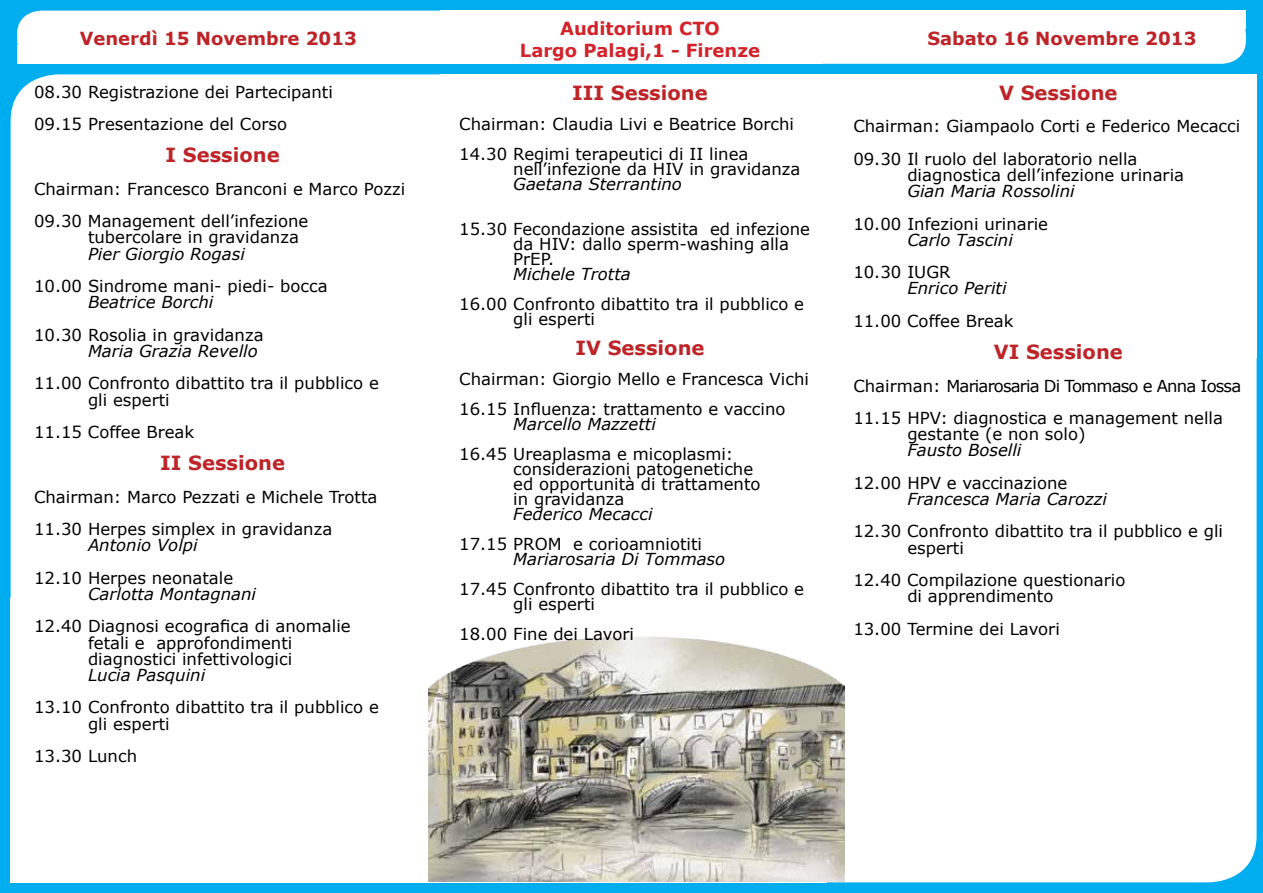
<style>
.page{position:relative;width:1263px;height:893px;background:#00aeef}
.page>*{position:absolute;margin:0;border:0;box-sizing:border-box;transform-origin:0 0}
.t1{font:700 19.5px "Verdana";color:#bd2428}
.t2{font:700 18px "Verdana";color:#bd2428}
.t3{font:700 18px/21.6px "Verdana";color:#d2232a;text-align:center}
.t4{font:16.5px/15px "Verdana";color:#000}
.t5{font:italic 16.5px "Verdana";color:#000}
</style>
<div class="page">
<div style="left:11px;top:74px;width:1245px;height:808px;background:#fff;border-radius:47px"></div>
<div style="left:11px;top:598px;width:816px;height:284px;background:#fff"></div>
<div style="left:440px;top:74px;width:816px;height:284px;background:#fff"></div>
<img style="left:428px;top:636px;width:416px;height:245px">
<div style="left:17px;top:11px;width:1229px;height:53px;background:#fff;border-radius:24px"></div>
<div style="left:17px;top:45px;width:805px;height:19px;background:#fff"></div>
<div style="left:440px;top:11px;width:806px;height:18px;background:#fff"></div>
<p class="t3" style="left:520px;top:17px;width:242px">Auditorium CTO<br>Largo Palagi,1 - Firenze</p>
<p class="t2" style="left:80px;top:25px;width:279px">Venerdì 15 Novembre 2013</p>
<p class="t2" style="left:927px;top:25px;width:271px">Sabato 16 Novembre 2013</p>
<p class="t4" style="left:34px;top:75px;width:300px;line-height:32.4px">08.30 Registrazione dei Partecipanti<br>09.15 Presentazione del Corso</p>
<p class="t1" style="left:166px;top:142px;width:116px">I Sessione</p>
<p class="t4" style="left:34px;top:172px;width:373px;line-height:32.4px">Chairman: Francesco Branconi e Marco Pozzi<br>09.30 Management dell’infezione</p>
<p class="t4" style="left:88px;top:230px;width:212px">tubercolare in gravidanza</p>
<p class="t5" style="left:88px;top:242px;width:158px">Pier Giorgio Rogasi</p>
<p class="t4" style="left:34px;top:278px;width:295px">10.00 Sindrome mani- piedi- bocca</p>
<p class="t5" style="left:88px;top:291px;width:127px">Beatrice Borchi</p>
<p class="t4" style="left:34px;top:327px;width:231px">10.30 Rosolia in gravidanza</p>
<p class="t5" style="left:88px;top:340px;width:171px">Maria Grazia Revello</p>
<p class="t4" style="left:88px;top:375px;width:292px;line-height:16.2px;text-indent:-54px">11.00 Confronto dibattito tra il pubblico e gli esperti</p>
<p class="t4" style="left:34px;top:424px;width:162px">11.15 Coffee Break</p>
<p class="t1" style="left:160px;top:449px;width:126px">II Sessione</p>
<p class="t4" style="left:34px;top:480px;width:345px;line-height:32.4px">Chairman: Marco Pezzati e Michele Trotta<br>11.30 Herpes simplex in gravidanza</p>
<p class="t5" style="left:88px;top:534px;width:111px">Antonio Volpi</p>
<p class="t4" style="left:34px;top:570px;width:201px">12.10 Herpes neonatale</p>
<p class="t5" style="left:88px;top:583px;width:170px">Carlotta Montagnani</p>
<p class="t4" style="left:34px;top:618px;width:318px;line-height:16.2px;text-align:center">12.40 Diagnosi ecografica di anomalie fetali e approfondimenti<br>diagnostici infettivologici</p>
<p class="t5" style="left:88px;top:664px;width:119px">Lucia Pasquini</p>
<p class="t4" style="left:88px;top:699px;width:292px;line-height:16.2px;text-indent:-54px">13.10 Confronto dibattito tra il pubblico e gli esperti</p>
<p class="t4" style="left:34px;top:748px;width:105px">13.30 Lunch</p>
<p class="t1" style="left:572px;top:79px;width:137px">III Sessione</p>
<p class="t4" style="left:459px;top:109px;width:336px;line-height:30px">Chairman: Claudia Livi e Beatrice Borchi<br>14.30 Regimi terapeutici di II linea</p>
<p class="t4" style="left:513px;top:161px;width:289px">nell’infezione da HIV in gravidanza</p>
<p class="t5" style="left:513px;top:173px;width:170px">Gaetana Sterrantino</p>
<p class="t4" style="left:513px;top:221px;width:298px;text-indent:-54px">15.30 Fecondazione assistita ed infezione da HIV: dallo sperm-washing alla<br>PrEP.</p>
<p class="t5" style="left:513px;top:263px;width:119px">Michele Trotta</p>
<p class="t4" style="left:513px;top:296px;width:292px;text-indent:-54px">16.00 Confronto dibattito tra il pubblico e gli esperti</p>
<p class="t1" style="left:575px;top:334px;width:131px">IV Sessione</p>
<p class="t4" style="left:459px;top:364px;width:351px;line-height:30px">Chairman: Giorgio Mello e Francesca Vichi<br>16.15 Influenza: trattamento e vaccino</p>
<p class="t5" style="left:513px;top:413px;width:144px">Marcello Mazzetti</p>
<p class="t4" style="left:513px;top:446px;width:249px;text-indent:-54px">16.45 Ureaplasma e micoplasmi: considerazioni patogenetiche ed opportunità di trattamento in gravidanza</p>
<p class="t5" style="left:513px;top:503px;width:141px">Federico Mecacci</p>
<p class="t4" style="left:459px;top:536px;width:244px">17.15 PROM e corioamniotiti</p>
<p class="t5" style="left:513px;top:548px;width:213px">Mariarosaria Di Tommaso</p>
<p class="t4" style="left:513px;top:581px;width:292px;text-indent:-54px">17.45 Confronto dibattito tra il pubblico e gli esperti</p>
<p class="t4" style="left:459px;top:626px;width:176px">18.00 Fine dei Lavori</p>
<p class="t1" style="left:999px;top:79px;width:120px">V Sessione</p>
<p class="t4" style="left:853px;top:110px;width:388px;line-height:32.4px">Chairman: Giampaolo Corti e Federico Mecacci<br>09.30 Il ruolo del laboratorio nella</p>
<p class="t4" style="left:907px;top:167px;width:278px">diagnostica dell’infezione urinaria</p>
<p class="t5" style="left:907px;top:180px;width:169px">Gian Maria Rossolini</p>
<p class="t4" style="left:853px;top:216px;width:196px">10.00 Infezioni urinarie</p>
<p class="t5" style="left:907px;top:228px;width:107px">Carlo Tascini</p>
<p class="t4" style="left:853px;top:265px;width:99px">10.30 IUGR</p>
<p class="t5" style="left:907px;top:277px;width:101px">Enrico Periti</p>
<p class="t4" style="left:853px;top:313px;width:162px">11.00 Coffee Break</p>
<p class="t1" style="left:994px;top:338px;width:131px">VI Sessione</p>
<p class="t4" style="left:853px;top:369px;width:389px;line-height:32.4px">Chairman: Mariarosaria Di Tommaso e Anna Iossa<br>11.15 HPV: diagnostica e management nella</p>
<p class="t4" style="left:907px;top:426px;width:180px">gestante (e non solo)</p>
<p class="t5" style="left:907px;top:439px;width:116px">Fausto Boselli</p>
<p class="t4" style="left:853px;top:475px;width:215px">12.00 HPV e vaccinazione</p>
<p class="t5" style="left:907px;top:488px;width:201px">Francesca Maria Carozzi</p>
<p class="t4" style="left:907px;top:523px;width:317px;line-height:16.2px;text-indent:-54px">12.30 Confronto dibattito tra il pubblico e gli esperti</p>
<p class="t4" style="left:907px;top:572px;width:220px;line-height:16.2px;text-indent:-54px">12.40 Compilazione questionario di apprendimento</p>
<p class="t4" style="left:853px;top:621px;width:208px">13.00 Termine dei Lavori</p>
</div>
